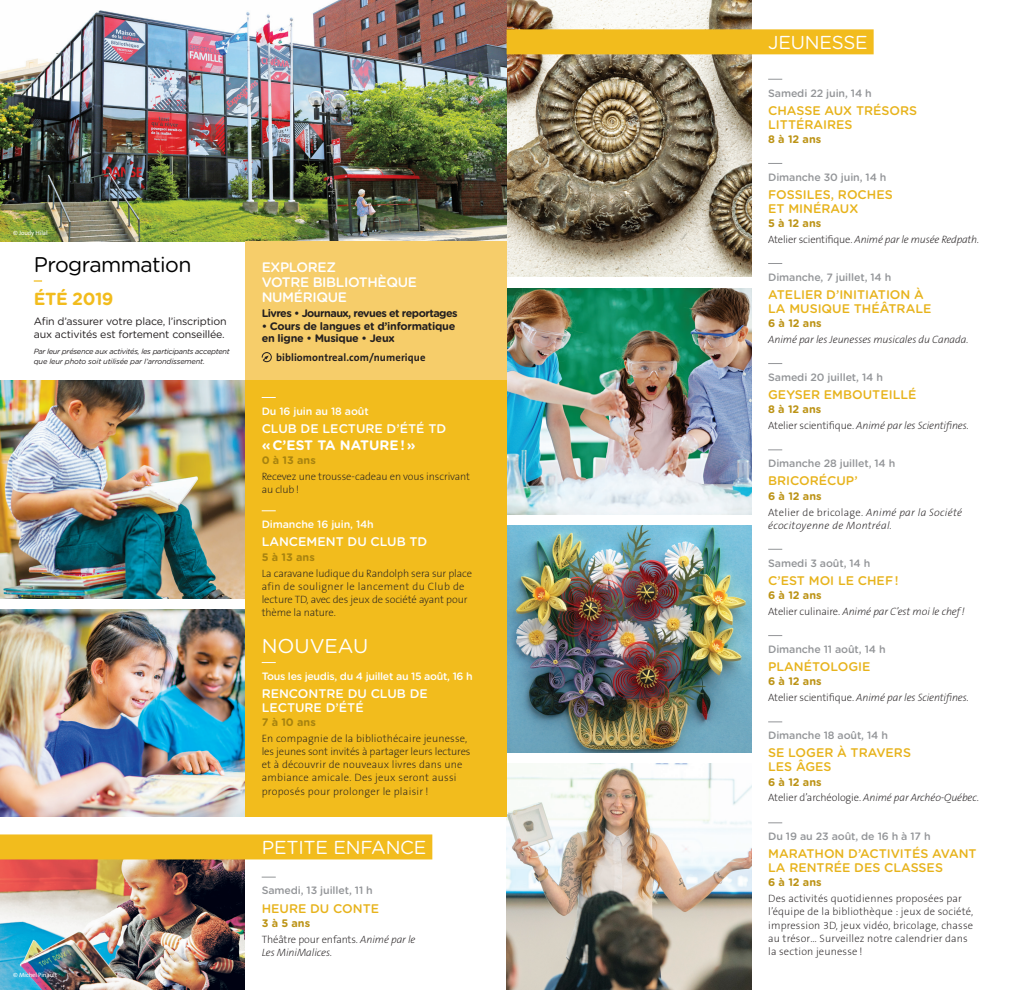
<style>
.page{position:relative;width:1013px;height:990px;background:#fff}
.page>*{position:absolute;margin:0;border:0;box-sizing:border-box;transform-origin:0 0}
.t1{font:21.25px "Gotham Rounded";letter-spacing:-.025em;color:#010101}
.t2{font:20px "Gotham Rounded";color:#fff}
.t3{font:18.75px "Gotham Rounded";letter-spacing:-.01em;color:#fff}
.t4{font:700 17.5px "Gotham Rounded";letter-spacing:-.025em;color:#f2bc1d}
.t5{font:500 13.75px/15px "Gotham Rounded";letter-spacing:-.025em;color:#fff}
.t6{font:700 13.75px "Gotham Rounded";color:#fff}
.t7{font:500 12.5px/13.8px "Gotham Rounded";color:#e7b31c}
.t8{font:500 12.5px/13.8px "Gotham Rounded";color:#fff}
.t9{font:700 10.88px "Gotham Rounded";color:#bc9315}
.t10{font:700 10.88px/12.5px "Gotham Rounded";letter-spacing:-.025em;color:#231f20}
.t11{font:700 10.88px "Gotham Rounded";letter-spacing:-.05em;color:#231f20}
.t12{font:700 10.88px "Gotham Rounded";color:#a78310}
.t13{font:200 10.62px/13.1px "The Sans B2";letter-spacing:.015em;color:#231f20}
.t14{font:italic 200 10.62px/13.1px "The Sans B2";letter-spacing:-.01em;color:#231f20}
.t15{font:500 10.62px "Gotham Rounded";letter-spacing:-.01em;color:#939598}
.t16{font:200 10.62px/13.1px "The Sans B2";letter-spacing:-.01em;color:#231f20}
.t17{font:10.62px/13.1px "Gotham Rounded";letter-spacing:-.02em;color:#231f20}
.t18{font:500 10.62px "Gotham Rounded";letter-spacing:-.02em;color:#fff}
.t19{font:italic 200 10.62px/13.1px "The Sans B2";letter-spacing:.025em;color:#231f20}
.t20{font:700 10.62px "The Sans B7";letter-spacing:.01em;color:#231f20}
.t21{font:italic 7.5px/10px "Gotham Rounded";letter-spacing:-.04em;color:#231f20}
.t22{font:6.25px "The Sans B5 Plain";letter-spacing:-.01em;color:#fff}
.s1{font-style:normal}
</style>
<div class="page">
<img style="left:506px;top:0;width:245px;height:277px">
<img style="left:506px;top:288px;width:245px;height:227px">
<img style="left:506px;top:526px;width:245px;height:226px">
<img style="left:506px;top:764px;width:245px;height:226px">
<img style="left:0;top:859px;width:245px;height:131px">
<img style="left:0;top:380px;width:245px;height:218px">
<img style="left:0;top:610px;width:245px;height:207px">
<img style="left:0;top:0;width:506px;height:241px">
<div style="left:0;top:834px;width:432px;height:25px;background:#f2bc1d"></div>
<svg style="left:262px;top:877px;width:14px;height:1px"></svg>
<div style="left:245px;top:241px;width:261px;height:139px;background:#f6cd6a"></div>
<div style="left:245px;top:380px;width:261px;height:436px;background:#f2bc1d"></div>
<svg style="left:262px;top:397px;width:14px;height:1px"></svg>
<svg style="left:262px;top:510px;width:14px;height:1px"></svg>
<svg style="left:262px;top:662px;width:14px;height:1px"></svg>
<svg style="left:34px;top:280px;width:8px;height:2px"></svg>
<div style="left:506px;top:29px;width:367px;height:25px;background:#f2bc1d"></div>
<svg style="left:768px;top:79px;width:14px;height:1px"></svg>
<svg style="left:768px;top:163px;width:14px;height:1px"></svg>
<svg style="left:768px;top:263px;width:14px;height:1px"></svg>
<svg style="left:768px;top:363px;width:14px;height:1px"></svg>
<svg style="left:768px;top:449px;width:14px;height:1px"></svg>
<svg style="left:768px;top:549px;width:14px;height:1px"></svg>
<svg style="left:768px;top:635px;width:14px;height:1px"></svg>
<svg style="left:768px;top:721px;width:14px;height:1px"></svg>
<svg style="left:768px;top:822px;width:14px;height:1px"></svg>
<svg style="left:262px;top:352px;width:10px;height:10px"></svg>
<p class="t22" style="left:13px;top:230px;width:36px">© Joudy Hilal</p>
<h1 class="t1" style="left:34px;top:249px;width:159px">Programmation</h1>
<h3 class="t4" style="left:34px;top:286px;width:81px">ÉTÉ 2019</h3>
<p class="t17" style="left:34px;top:315px;width:194px">Afin d’assurer votre place, l’inscription aux activités est fortement conseillée.</p>
<p class="t21" style="left:34px;top:346px;width:198px">Par leur présence aux activités, les participants acceptent que leur photo soit utilisée par l’arrondissement.</p>
<p class="t22" style="left:13px;top:972px;width:46px">© Michel Pinault</p>
<p class="t5" style="left:262px;top:259px;width:157px">EXPLOREZ<br>VOTRE BIBLIOTHÈQUE<br>NUMÉRIQUE</p>
<p class="t11" style="left:262px;top:305px;width:197px">Livres • Journaux, revues et reportages</p>
<p class="t10" style="left:262px;top:319px;width:195px">• Cours de langues et d’informatique en ligne • Musique • Jeux</p>
<p class="t20" style="left:276px;top:352px;width:151px">bibliomontreal.com/numerique</p>
<p class="t18" style="left:262px;top:404px;width:109px">Du 16 juin au 18 août</p>
<p class="t8" style="left:262px;top:421px;width:186px">CLUB DE LECTURE D’ÉTÉ TD</p>
<p class="t6" style="left:262px;top:435px;width:155px">« C’EST TA NATURE ! »</p>
<p class="t12" style="left:262px;top:452px;width:56px">0 à 13 ans</p>
<p class="t16" style="left:262px;top:470px;width:210px">Recevez une trousse-cadeau en vous inscrivant au club!</p>
<p class="t18" style="left:262px;top:517px;width:114px">Dimanche 16 juin, 14h</p>
<p class="t8" style="left:262px;top:535px;width:167px">LANCEMENT DU CLUB TD</p>
<p class="t12" style="left:262px;top:549px;width:55px">5 à 13 ans</p>
<p class="t16" style="left:262px;top:567px;width:212px">La caravane ludique du Randolph sera sur place afin de souligner le lancement du Club de lecture TD, avec des jeux de société ayant pour thème la nature.</p>
<h2 class="t2" style="left:262px;top:632px;width:108px">NOUVEAU</h2>
<p class="t18" style="left:262px;top:669px;width:212px">Tous les jeudis, du 4 juillet au 15 août, 16 h</p>
<p class="t8" style="left:262px;top:686px;width:168px">RENCONTRE DU CLUB DE<br>LECTURE D’ÉTÉ</p>
<p class="t12" style="left:262px;top:714px;width:56px">7 à 10 ans</p>
<p class="t13" style="left:262px;top:732px;width:210px">En compagnie de la bibliothécaire jeunesse, les jeunes sont invités à partager leurs lectures et à découvrir de nouveaux livres dans une ambiance amicale. Des jeux seront aussi proposés pour prolonger le plaisir!</p>
<h3 class="t3" style="left:262px;top:834px;width:166px">PETITE ENFANCE</h3>
<p class="t15" style="left:262px;top:883px;width:113px">Samedi, 13 juillet, 11 h</p>
<p class="t7" style="left:262px;top:901px;width:119px">HEURE DU CONTE</p>
<p class="t9" style="left:262px;top:915px;width:50px">3 à 5 ans</p>
<p class="t14" style="left:262px;top:933px;width:155px"><span class="s1">Théâtre pour enfants.</span> Animé par le<br>Les MiniMalices.</p>
<h3 class="t3" style="left:768px;top:29px;width:101px">JEUNESSE</h3>
<p class="t15" style="left:768px;top:85px;width:105px">Samedi 22 juin, 14 h</p>
<p class="t7" style="left:768px;top:103px;width:150px">CHASSE AUX TRÉSORS<br>LITTÉRAIRES</p>
<p class="t9" style="left:768px;top:131px;width:55px">8 à 12 ans</p>
<p class="t15" style="left:768px;top:169px;width:120px">Dimanche 30 juin, 14 h</p>
<p class="t7" style="left:768px;top:187px;width:126px">FOSSILES, ROCHES<br>ET MINÉRAUX</p>
<p class="t9" style="left:768px;top:215px;width:55px">5 à 12 ans</p>
<p class="t14" style="left:768px;top:233px;width:212px"><span class="s1">Atelier scientifique.</span> Animé par le musée Redpath.</p>
<p class="t15" style="left:768px;top:270px;width:125px">Dimanche, 7 juillet, 14 h</p>
<p class="t7" style="left:768px;top:287px;width:165px">ATELIER D’INITIATION À<br>LA MUSIQUE THÉÂTRALE</p>
<p class="t9" style="left:768px;top:315px;width:55px">6 à 12 ans</p>
<p class="t14" style="left:768px;top:333px;width:202px">Animé par les Jeunesses musicales du Canada.</p>
<p class="t15" style="left:768px;top:370px;width:116px">Samedi 20 juillet, 14 h</p>
<p class="t7" style="left:768px;top:387px;width:150px">GEYSER EMBOUTEILLÉ</p>
<p class="t9" style="left:768px;top:402px;width:55px">8 à 12 ans</p>
<p class="t14" style="left:768px;top:419px;width:202px"><span class="s1">Atelier scientifique.</span> Animé par les Scientifines.</p>
<p class="t15" style="left:768px;top:456px;width:129px">Dimanche 28 juillet, 14 h</p>
<p class="t7" style="left:768px;top:474px;width:91px">BRICORÉCUP’</p>
<p class="t9" style="left:768px;top:488px;width:55px">6 à 12 ans</p>
<p class="t19" style="left:768px;top:506px;width:195px"><span class="s1">Atelier de bricolage.</span> Animé par la Société écocitoyenne de Montréal.</p>
<p class="t15" style="left:768px;top:555px;width:104px">Samedi 3 août, 14 h</p>
<p class="t7" style="left:768px;top:573px;width:132px">C’EST MOI LE CHEF !</p>
<p class="t9" style="left:768px;top:587px;width:55px">6 à 12 ans</p>
<p class="t14" style="left:768px;top:605px;width:198px"><span class="s1">Atelier culinaire.</span> Animé par C’est moi le chef!</p>
<p class="t15" style="left:768px;top:642px;width:119px">Dimanche 11 août, 14 h</p>
<p class="t7" style="left:768px;top:659px;width:104px">PLANÉTOLOGIE</p>
<p class="t9" style="left:768px;top:674px;width:55px">6 à 12 ans</p>
<p class="t14" style="left:768px;top:691px;width:202px"><span class="s1">Atelier scientifique.</span> Animé par les Scientifines.</p>
<p class="t15" style="left:768px;top:728px;width:121px">Dimanche 18 août, 14 h</p>
<p class="t7" style="left:768px;top:746px;width:144px">SE LOGER À TRAVERS<br>LES ÂGES</p>
<p class="t9" style="left:768px;top:774px;width:55px">6 à 12 ans</p>
<p class="t14" style="left:768px;top:792px;width:212px"><span class="s1">Atelier d’archéologie.</span> Animé par Archéo-Québec.</p>
<p class="t15" style="left:768px;top:829px;width:164px">Du 19 au 23 août, de 16 h à 17 h</p>
<p class="t7" style="left:768px;top:847px;width:210px">MARATHON D’ACTIVITÉS AVANT<br>LA RENTRÉE DES CLASSES</p>
<p class="t9" style="left:768px;top:875px;width:55px">6 à 12 ans</p>
<p class="t13" style="left:768px;top:892px;width:207px">Des activités quotidiennes proposées par l’équipe de la bibliothèque : jeux de société, impression 3D, jeux vidéo, bricolage, chasse au trésor… Surveillez notre calendrier dans la section jeunesse!</p>
</div>
